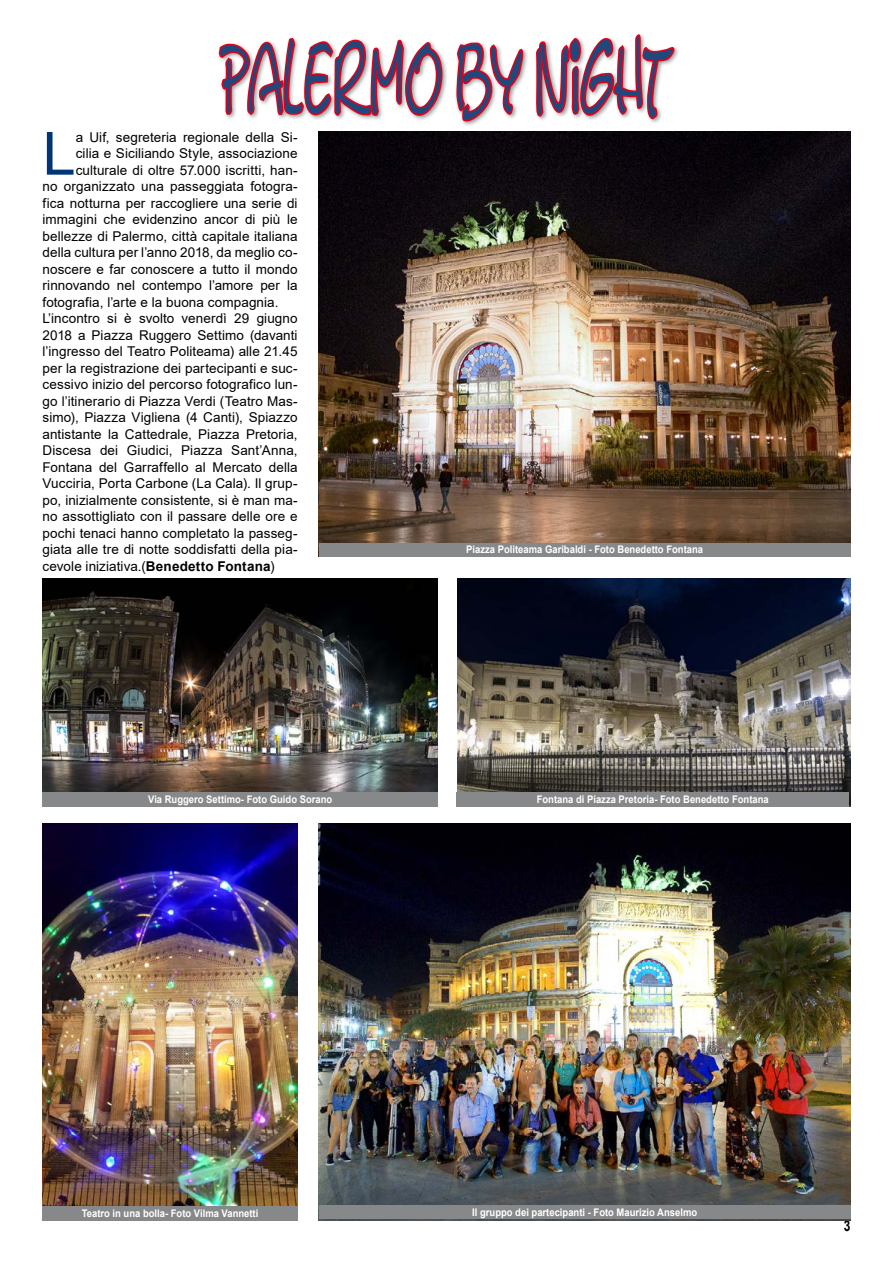
<style>
.page{position:relative;width:893px;height:1263px;background:#fff}
.page>*{position:absolute;margin:0;border:0;box-sizing:border-box;transform-origin:0 0}
.t1{font:96px "Calvin";letter-spacing:.01em;color:#1f497d;scale:.44 1}
.t2{font:59.55px "Arial";color:#003576}
.t3{font:700 15px "Arial";color:#000;scale:.8 1}
.t4{font:13.5px "Arial";letter-spacing:.005em;color:#000}
.t5{font:700 10.5px "Arial";color:#fff;scale:.9 1}
.s1{font-weight:700}
</style>
<div class="page">
<svg style="left:218px;top:37px;width:226px;height:81px"></svg>
<svg style="left:456px;top:42px;width:69px;height:82px"></svg>
<svg style="left:534px;top:34px;width:143px;height:98px"></svg>
<img style="left:319px;top:132px;width:531px;height:411px">
<div style="left:319px;top:543px;width:531px;height:13px;background:#87888a"></div>
<img style="left:43px;top:824px;width:255px;height:382px">
<img style="left:43px;top:578px;width:395px;height:214px">
<img style="left:319px;top:824px;width:531px;height:396px">
<img style="left:458px;top:578px;width:392px;height:229px">
<div style="left:319px;top:1205px;width:531px;height:14px;background:#87888a"></div>
<div style="left:43px;top:792px;width:395px;height:15px;background:#87888a"></div>
<div style="left:456px;top:792px;width:393px;height:15px;background:#87888a"></div>
<div style="left:43px;top:1206px;width:255px;height:14px;background:#87888a"></div>
<h1 class="t1" style="left:220px;top:21px;width:1030px">PALERMO BY NIGHT</h1>
<h2 class="t2" style="left:43px;top:113px;width:35px">L</h2>
<p class="t4" style="left:76px;top:128px;width:223px">a Uif, segreteria regionale della Si-</p>
<p class="t4" style="left:76px;top:144px;width:223px">cilia e Siciliando Style, associazione</p>
<p class="t4" style="left:76px;top:161px;width:223px">culturale di oltre 57.000 iscritti, han-</p>
<p class="t4" style="left:43px;top:177px;width:257px">no organizzato una passeggiata fotogra-</p>
<p class="t4" style="left:43px;top:194px;width:257px">fica notturna per raccogliere una serie di</p>
<p class="t4" style="left:43px;top:210px;width:257px">immagini che evidenzino ancor di più le</p>
<p class="t4" style="left:43px;top:227px;width:257px">bellezze di Palermo, città capitale italiana</p>
<p class="t4" style="left:43px;top:243px;width:257px">della cultura per l’anno 2018, da meglio co-</p>
<p class="t4" style="left:43px;top:260px;width:257px">noscere e far conoscere a tutto il mondo</p>
<p class="t4" style="left:43px;top:276px;width:257px">rinnovando nel contempo l’amore per la</p>
<p class="t4" style="left:43px;top:293px;width:237px">fotografia, l’arte e la buona compagnia.</p>
<p class="t4" style="left:43px;top:309px;width:257px">L’incontro si è svolto venerdì 29 giugno</p>
<p class="t4" style="left:43px;top:326px;width:257px">2018 a Piazza Ruggero Settimo (davanti</p>
<p class="t4" style="left:43px;top:342px;width:257px">l’ingresso del Teatro Politeama) alle 21.45</p>
<p class="t4" style="left:43px;top:359px;width:257px">per la registrazione dei partecipanti e suc-</p>
<p class="t4" style="left:43px;top:375px;width:257px">cessivo inizio del percorso fotografico lun-</p>
<p class="t4" style="left:43px;top:392px;width:257px">go l’itinerario di Piazza Verdi (Teatro Mas-</p>
<p class="t4" style="left:43px;top:408px;width:257px">simo), Piazza Vigliena (4 Canti), Spiazzo</p>
<p class="t4" style="left:43px;top:425px;width:257px">antistante la Cattedrale, Piazza Pretoria,</p>
<p class="t4" style="left:43px;top:441px;width:257px">Discesa dei Giudici, Piazza Sant’Anna,</p>
<p class="t4" style="left:43px;top:458px;width:257px">Fontana del Garraffello al Mercato della</p>
<p class="t4" style="left:43px;top:474px;width:257px">Vucciria, Porta Carbone (La Cala). Il grup-</p>
<p class="t4" style="left:43px;top:491px;width:257px">po, inizialmente consistente, si è man ma-</p>
<p class="t4" style="left:43px;top:507px;width:257px">no assottigliato con il passare delle ore e</p>
<p class="t4" style="left:43px;top:524px;width:257px">pochi tenaci hanno completato la passeg-</p>
<p class="t4" style="left:43px;top:540px;width:257px">giata alle tre di notte soddisfatti della pia-</p>
<p class="t4" style="left:43px;top:557px;width:234px">cevole iniziativa.(<span class="s1">Benedetto Fontana</span>)</p>
<p class="t5" style="left:466px;top:542px;width:265px">Piazza Politeama Garibaldi - Foto Benedetto Fontana</p>
<p class="t5" style="left:148px;top:792px;width:206px">Via Ruggero Settimo- Foto Guido Sorano</p>
<p class="t5" style="left:537px;top:792px;width:259px">Fontana di Piazza Pretoria- Foto Benedetto Fontana</p>
<p class="t5" style="left:82px;top:1206px;width:198px">Teatro in una bolla- Foto Vilma Vannetti</p>
<p class="t5" style="left:472px;top:1205px;width:251px">Il gruppo dei partecipanti - Foto Maurizio Anselmo</p>
<p class="t3" style="left:844px;top:1215px;width:10px">3</p>
</div>
